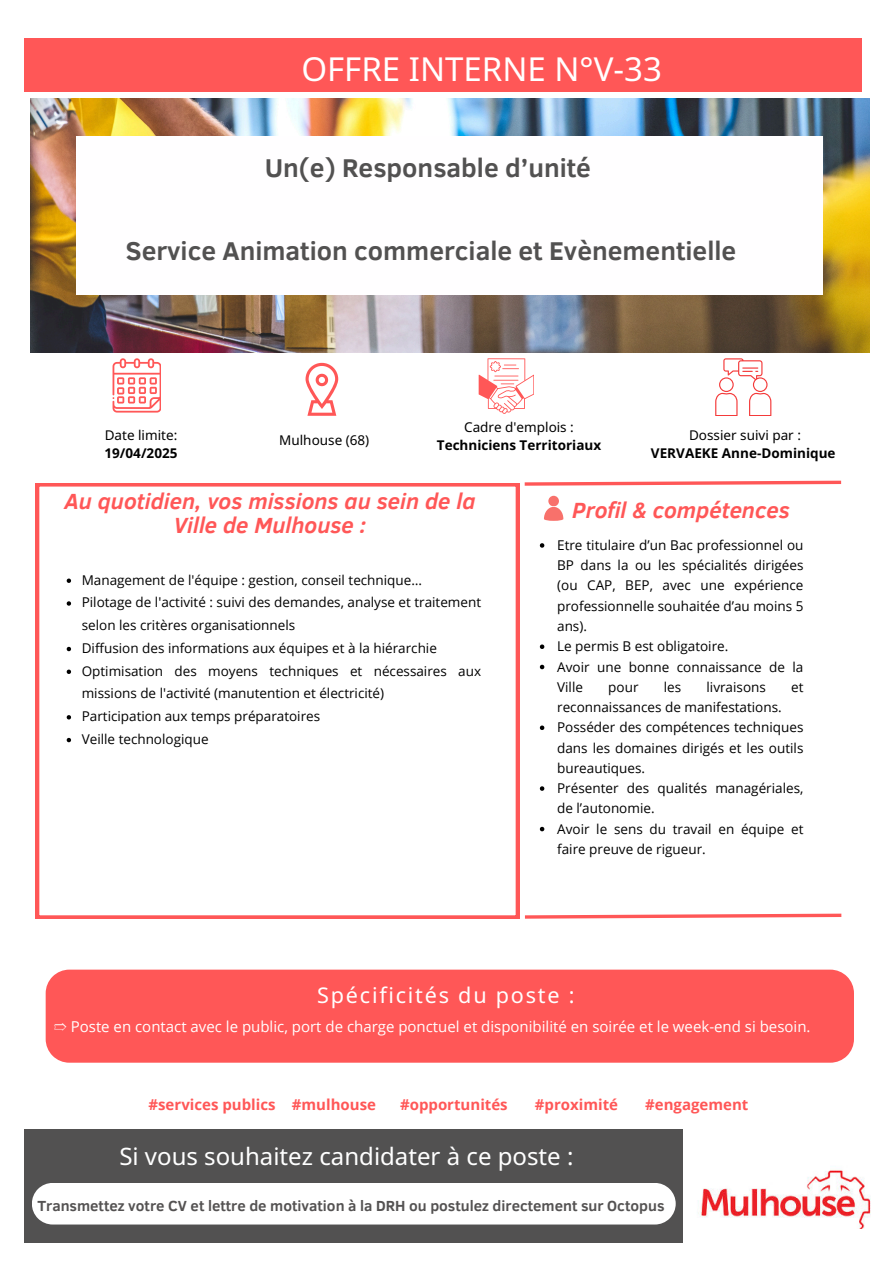
<style>
.page{position:relative;width:894px;height:1264px;background:#fff}
.page>*{position:absolute;margin:0;border:0;box-sizing:border-box;transform-origin:0 0}
.t1{font:33px "Noto Sans";color:#fff}
.t2{font:700 26.4px "Clear Sans";color:#525151}
.t3{font:24px "Noto Sans";color:#fff}
.t4{font:italic 700 22.5px/23.7px "Clear Sans";color:#ff5757;text-align:center}
.t5{font:21.6px "Noto Sans";letter-spacing:.08em;color:#fff}
.t6{font:15px "Open Sans";color:#fff}
.t7{font:700 15px "Clear Sans";color:#545252}
.t8{font:700 15px "Open Sans";color:#ff5757}
.t9{font:13.5px/20.2px "Open Sans";color:#000}
.t10{font:700 13.5px "Noto Sans";color:#000}
.t11{font:13.5px "Noto Sans";color:#000}
.s1{font-family:"Free Serif"}
</style>
<div class="page">
<div style="left:25px;top:1129px;width:657px;height:113px;background:#525151"></div>
<div style="left:32px;top:1183px;width:643px;height:41px;background:#fff"></div>
<div style="left:25px;top:38px;width:836px;height:54px;background:#ff5757"></div>
<img style="left:30px;top:99px;width:839px;height:253px">
<div style="left:77px;top:136px;width:745px;height:158px;background:#fffeff"></div>
<svg style="left:112px;top:358px;width:49px;height:54px"></svg>
<svg style="left:305px;top:363px;width:33px;height:53px"></svg>
<svg style="left:478px;top:358px;width:55px;height:55px"></svg>
<img style="left:698px;top:1170px;width:172px;height:58px">
<svg style="left:544px;top:496px;width:19px;height:24px"></svg>
<svg style="left:715px;top:358px;width:56px;height:58px"></svg>
<svg style="left:36px;top:483px;width:483px;height:435px"></svg>
<svg style="left:524px;top:480px;width:318px;height:6px"></svg>
<svg style="left:525px;top:913px;width:317px;height:6px"></svg>
<svg style="left:67px;top:578px;width:4px;height:5px"></svg>
<svg style="left:67px;top:601px;width:4px;height:4px"></svg>
<svg style="left:67px;top:647px;width:4px;height:4px"></svg>
<svg style="left:67px;top:669px;width:4px;height:5px"></svg>
<svg style="left:67px;top:715px;width:4px;height:4px"></svg>
<svg style="left:67px;top:738px;width:4px;height:4px"></svg>
<svg style="left:539px;top:543px;width:5px;height:4px"></svg>
<svg style="left:539px;top:644px;width:5px;height:5px"></svg>
<svg style="left:539px;top:664px;width:5px;height:5px"></svg>
<svg style="left:539px;top:725px;width:5px;height:5px"></svg>
<svg style="left:539px;top:786px;width:5px;height:4px"></svg>
<svg style="left:539px;top:826px;width:5px;height:5px"></svg>
<div style="left:46px;top:969px;width:807px;height:93px;background:#ff5757"></div>
<h1 class="t1" style="left:301px;top:46px;width:362px">OFFRE INTERNE N°V-33</h1>
<h2 class="t2" style="left:264px;top:148px;width:328px">Un(e) Responsable d’unité</h2>
<h2 class="t2" style="left:126px;top:232px;width:611px">Service Animation commerciale et Evènementielle</h2>
<p class="t11" style="left:105px;top:426px;width:74px">Date limite:</p>
<p class="t10" style="left:104px;top:444px;width:74px">19/04/2025</p>
<p class="t11" style="left:279px;top:430px;width:92px">Mulhouse (68)</p>
<p class="t11" style="left:464px;top:417px;width:111px">Cadre d'emplois :</p>
<p class="t10" style="left:437px;top:435px;width:166px">Techniciens Territoriaux</p>
<p class="t11" style="left:688px;top:426px;width:113px">Dossier suivi par :</p>
<p class="t10" style="left:650px;top:444px;width:186px">VERVAEKE Anne-Dominique</p>
<h3 class="t4" style="left:64px;top:489px;width:412px">Au quotidien, vos missions au sein de la<br>Ville de Mulhouse :</h3>
<p class="t9" style="left:82px;top:568px;width:401px;line-height:22.8px">Management de l'équipe : gestion, conseil technique…<br>Pilotage de l'activité : suivi des demandes, analyse et traitement selon les critères organisationnels<br>Diffusion des informations aux équipes et à la hiérarchie Optimisation des moyens techniques et nécessaires aux missions de l'activité (manutention et électricité)<br>Participation aux temps préparatoires<br>Veille technologique</p>
<h3 class="t4" style="left:572px;top:497px;width:219px">Profil &amp; compétences</h3>
<p class="t9" style="left:557px;top:534px;width:248px">Etre titulaire d’un Bac professionnel ou<br>BP dans la ou les spécialités dirigées (ou CAP, BEP, avec une expérience professionnelle souhaitée d’au moins 5 ans).<br>Le permis B est obligatoire.<br>Avoir une bonne connaissance de la<br>Ville</p>
<p class="t9" style="left:608px;top:676px;width:32px">pour</p>
<p class="t9" style="left:663px;top:676px;width:19px">les</p>
<p class="t9" style="left:706px;top:676px;width:61px">livraisons</p>
<p class="t9" style="left:790px;top:676px;width:14px">et</p>
<p class="t9" style="left:557px;top:696px;width:248px">reconnaissances de manifestations.<br>Posséder des compétences techniques dans les domaines dirigés et les outils bureautiques.<br>Présenter des qualités managériales, de l’autonomie.<br>Avoir le sens du travail en équipe et faire preuve de rigueur.</p>
<h3 class="t5" style="left:317px;top:979px;width:259px">Spécificités du poste :</h3>
<p class="t6" style="left:54px;top:1015px;width:758px"><span class="s1">➱</span> Poste en contact avec le public, port de charge ponctuel et disponibilité en soirée et le week-end si besoin.</p>
<p class="t8" style="left:148px;top:1094px;width:229px">#services publics #mulhouse</p>
<p class="t8" style="left:400px;top:1094px;width:109px">#opportunités</p>
<p class="t8" style="left:534px;top:1094px;width:85px">#proximité</p>
<p class="t8" style="left:645px;top:1094px;width:105px">#engagement</p>
<h3 class="t3" style="left:119px;top:1139px;width:455px">Si vous souhaitez candidater à ce poste :</h3>
<p class="t7" style="left:37px;top:1194px;width:628px">Transmettez votre CV et lettre de motivation à la DRH ou postulez directement sur Octopus</p>
</div>
